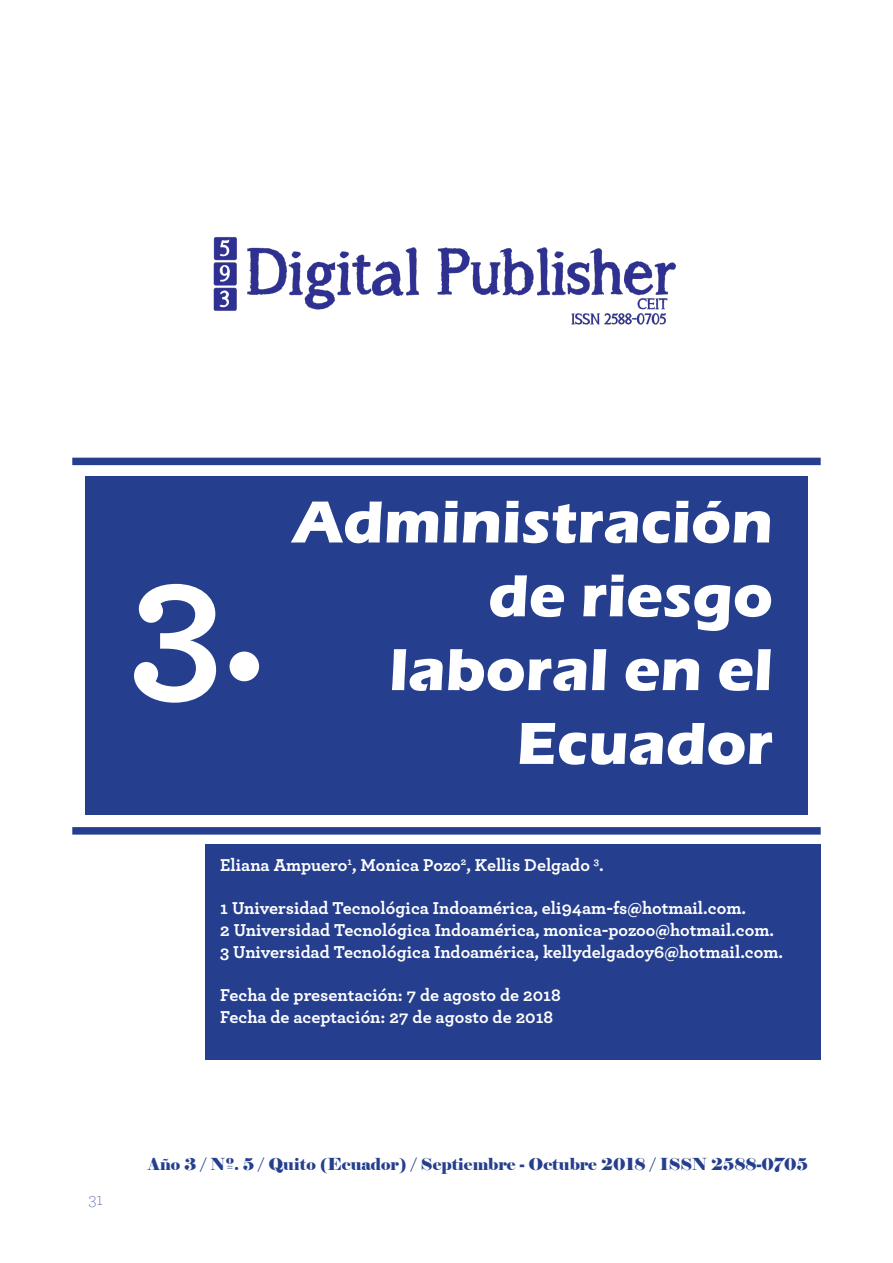
<style>
.page{position:relative;width:893px;height:1263px;background:#fff}
.page>*{position:absolute;margin:0;border:0;box-sizing:border-box;transform-origin:0 0}
.t1{font:700 180px "Archer";color:#fff}
.t2{font:700 61.5px/73.8px "Eras ITC";color:#fff;text-align:right}
.t3{font:700 18px "Archer";color:#fff}
.t4{font:200 18px "Archer";color:#253f8e}
.t5{font:16.5px "Elephant";color:#253f8e}
</style>
<div class="page">
<div style="left:85px;top:476px;width:723px;height:338px;background:#253f8e"></div>
<div style="left:206px;top:844px;width:615px;height:215px;background:#253f8e"></div>
<img style="left:213px;top:237px;width:463px;height:88px">
<div style="left:72px;top:458px;width:749px;height:7px;background:#253f8e"></div>
<div style="left:72px;top:827px;width:749px;height:8px;background:#253f8e"></div>
<p class="t1" style="left:131px;top:478px;width:138px">3.</p>
<p class="t2" style="left:293px;top:485px;width:481px">Administración de riesgo</p>
<p class="t2" style="left:389px;top:633px;width:385px">laboral en el</p>
<p class="t2" style="left:517px;top:707px;width:258px">Ecuador</p>
<p class="t3" style="left:220px;top:851px;width:385px">Eliana Ampuero<sup>1</sup>, Monica Pozo<sup>2</sup>, Kellis Delgado <sup>3</sup>.</p>
<p class="t3" style="left:220px;top:894px;width:527px">1 Universidad Tecnológica Indoamérica, eli94am-fs@hotmail.com.</p>
<p class="t3" style="left:220px;top:916px;width:555px">2 Universidad Tecnológica Indoamérica, monica-pozoo@hotmail.com.</p>
<p class="t3" style="left:220px;top:937px;width:564px">3 Universidad Tecnológica Indoamérica, kellydelgadoy6@hotmail.com.</p>
<p class="t3" style="left:220px;top:981px;width:342px">Fecha de presentación: 7 de agosto de 2018</p>
<p class="t3" style="left:220px;top:1002px;width:335px">Fecha de aceptación: 27 de agosto de 2018</p>
<p class="t4" style="left:88px;top:1188px;width:16px">31</p>
<p class="t5" style="left:148px;top:1154px;width:662px">Año 3 / Nº. 5 / Quito (Ecuador) / Septiembre - Octubre 2018 / ISSN 2588-0705</p>
</div>
